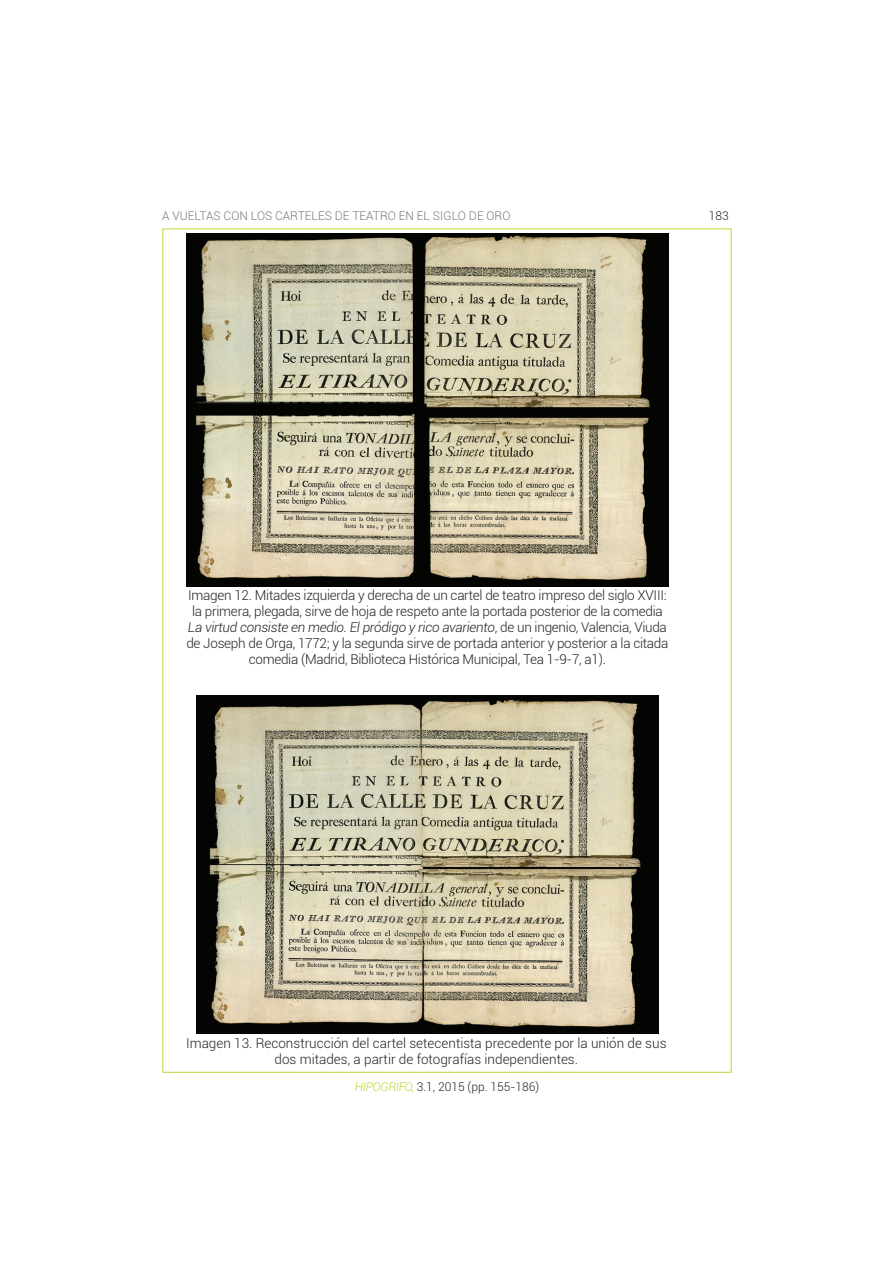
<style>
.page{position:relative;width:893px;height:1263px;background:#fff}
.page>*{position:absolute;margin:0;border:0;box-sizing:border-box;transform-origin:0 0}
.t1{font:300 13.5px/16.2px "Roboto";letter-spacing:-.02em;color:#231f20;text-align:center}
.t2{font:300 13.5px/16.2px "Roboto";color:#231f20;text-align:center}
.t3{font:300 12px "Roboto";color:#76787b}
.t4{font:300 12px "Roboto";color:#231f20}
.s1{font-style:italic}
.s2{font-style:italic;color:#bed630}
</style>
<div class="page">
<img style="left:186px;top:234px;width:482px;height:353px">
<img style="left:196px;top:695px;width:462px;height:339px">
<p class="t3" style="left:162px;top:207px;width:26px">A vueltas</p>
<p class="t3" style="left:224px;top:207px;width:9px">con</p>
<p class="t3" style="left:251px;top:207px;width:8px">los</p>
<p class="t3" style="left:275px;top:207px;width:8px">carteles</p>
<p class="t3" style="left:335px;top:207px;width:26px">de teatro</p>
<p class="t3" style="left:399px;top:207px;width:49px">en el Siglo</p>
<p class="t3" style="left:469px;top:207px;width:32px">de Oro</p>
<p class="t4" style="left:709px;top:207px;width:21px">183</p>
<p class="t1" style="left:186px;top:586px;width:484px">Imagen 12. Mitades izquierda y derecha de un cartel de teatro impreso del siglo XVIII: la primera, plegada, sirve de hoja de respeto ante la portada posterior de la comedia <span class="s1">La virtud consiste en medio. El pródigo y rico avariento</span>, de un ingenio, Valencia, Viuda de Joseph de Orga, 1772; y la segunda sirve de portada anterior y posterior a la citada comedia (Madrid, Biblioteca Histórica Municipal, Tea 1-9-7, a1).</p>
<p class="t2" style="left:186px;top:1035px;width:482px">Imagen 13. Reconstrucción del cartel setecentista precedente por la unión de sus dos mitades, a partir de fotografías independientes.</p>
<p class="t4" style="left:355px;top:1078px;width:186px"><span class="s2">HIPOGRIFO,</span> 3.1, 2015 (pp. 155-186)</p>
</div>
